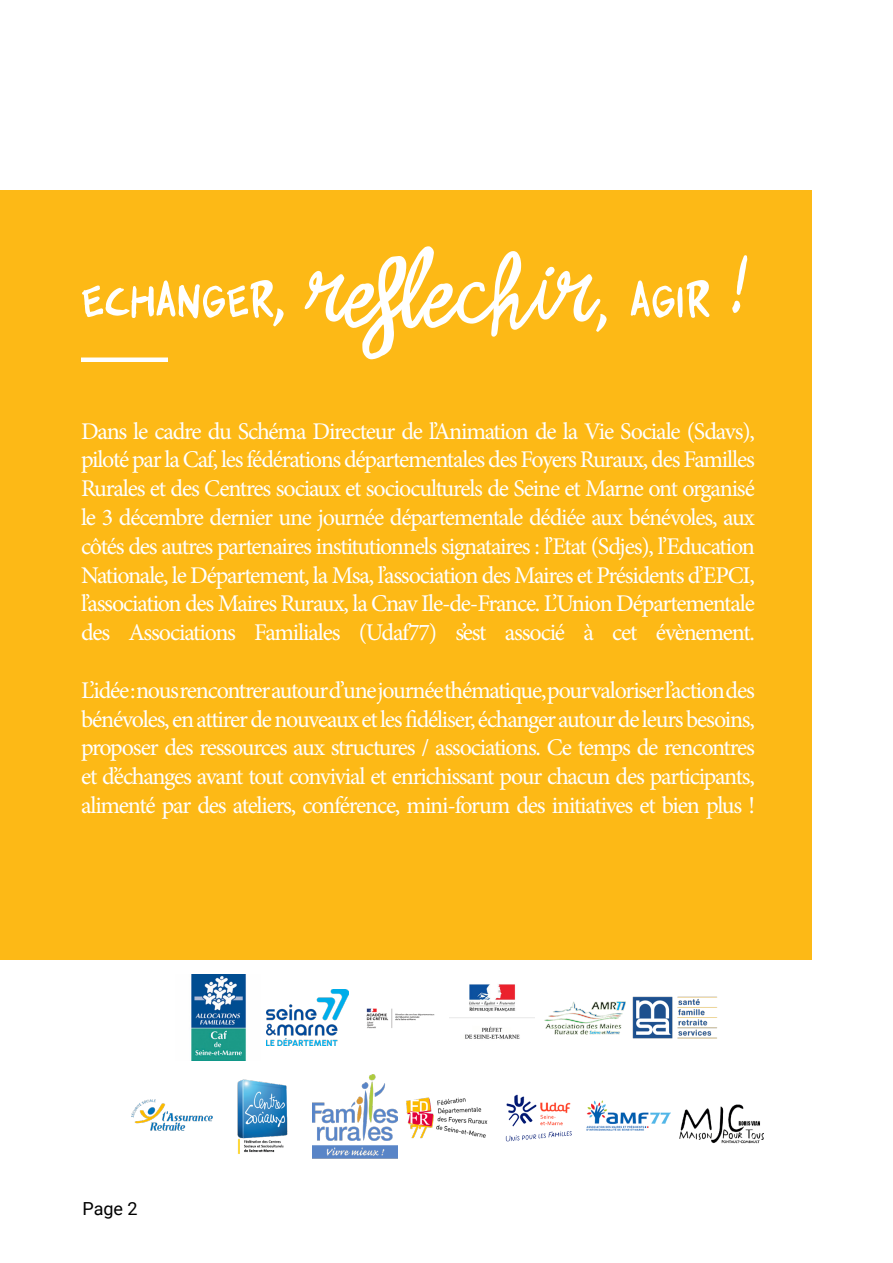
<style>
.page{position:relative;width:893px;height:1263px;background:#fff}
.page>*{position:absolute;margin:0;border:0;box-sizing:border-box;transform-origin:0 0}
.t1{font:78px "Zerocalcare Double Trouble";color:#fff}
.t2{font:24px/28.8px "Minion Pro";letter-spacing:-.05em;color:#fff;text-align:justify}
.t3{font:18px "Roboto";color:#000}
</style>
<div class="page">
<div style="left:0;top:191px;width:812px;height:769px;background:#fdb916"></div>
<div style="left:81px;top:357px;width:87px;height:5px;background:#fff"></div>
<img style="left:191px;top:974px;width:55px;height:86px">
<img style="left:450px;top:984px;width:85px;height:55px">
<img style="left:267px;top:989px;width:81px;height:56px">
<img style="left:544px;top:1001px;width:82px;height:34px">
<img style="left:366px;top:1008px;width:69px;height:21px">
<img style="left:633px;top:996px;width:84px;height:42px">
<img style="left:131px;top:1099px;width:82px;height:32px">
<img style="left:406px;top:1097px;width:82px;height:42px">
<img style="left:237px;top:1079px;width:51px;height:75px">
<img style="left:505px;top:1094px;width:67px;height:48px">
<img style="left:312px;top:1074px;width:85px;height:85px">
<img style="left:587px;top:1100px;width:84px;height:31px">
<img style="left:679px;top:1104px;width:85px;height:39px">
<h1 class="t1" style="left:81px;top:246px;width:671px">ECHANGER, REFLECHIR, AGIR !</h1>
<p class="t2" style="left:81px;top:417px;width:675px">Dans le cadre du Schéma Directeur de l’Animation de la Vie Sociale (Sdavs), piloté par la Caf, les fédérations départementales des Foyers Ruraux, des Familles Rurales et des Centres sociaux et socioculturels de Seine et Marne ont organisé le 3 décembre dernier une journée départementale dédiée aux bénévoles, aux côtés des autres partenaires institutionnels signataires : l’Etat (Sdjes), l’Education Nationale, le Département, la Msa, l’association des Maires et Présidents d’EPCI, l’association des Maires Ruraux, la Cnav Ile-de-France. L’Union Départementale des Associations Familiales (Udaf77) s’est associé à cet évènement.</p>
<p class="t2" style="left:81px;top:676px;width:676px">L’idée : nous rencontrer autour d’une journée thématique, pour valoriser l’action des bénévoles, en attirer de nouveaux et les fidéliser, échanger autour de leurs besoins, proposer des ressources aux structures / associations. Ce temps de rencontres et d’échanges avant tout convivial et enrichissant pour chacun des participants, alimenté par des ateliers, conférence, mini-forum des initiatives et bien plus !</p>
<p class="t3" style="left:82px;top:1196px;width:57px">Page 2</p>
</div>
